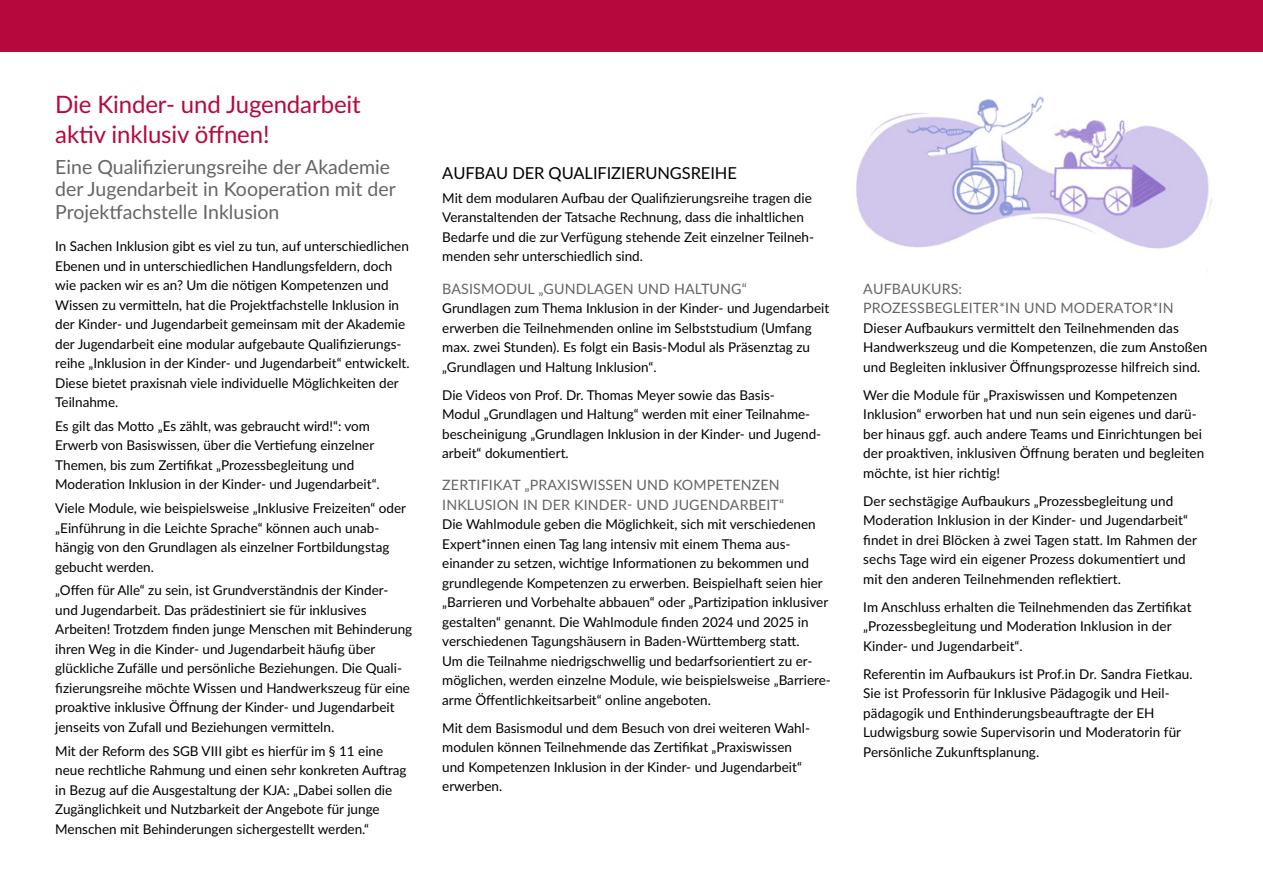
<style>
.page{position:relative;width:1263px;height:893px;background:#fff}
.page>*{position:absolute;margin:0;border:0;box-sizing:border-box;transform-origin:0 0}
.t1{font:24px/30px "Lato";letter-spacing:-.005em;color:#b7083d}
.t2{font:19.5px/22.5px "Lato";color:#646567}
.t3{font:16.5px "Lato";letter-spacing:-.005em;color:#000}
.t4{font:14.25px/19.5px "Lato";letter-spacing:.01em;color:#646567}
.t5{font:13.5px/19.5px "Lato";color:#000}
</style>
<div class="page">
<img style="left:856px;top:96px;width:356px;height:153px">
<div style="left:0;top:0;width:1263px;height:51px;background:#b7083d"></div>
<h1 class="t1" style="left:55px;top:88px;width:307px">Die Kinder- und Jugendarbeit aktiv inklusiv öffnen!</h1>
<h2 class="t2" style="left:55px;top:155px;width:342px">Eine Qualifizierungsreihe der Akademie der Jugendarbeit in Kooperation mit der<br>Projektfachstelle Inklusion</h2>
<p class="t5" style="left:55px;top:236px;width:356px">In Sachen Inklusion gibt es viel zu tun, auf unterschiedlichen Ebenen und in unterschiedlichen Handlungsfeldern, doch wie packen wir es an? Um die nötigen Kompetenzen und Wissen zu vermitteln, hat die Projektfachstelle Inklusion in der Kinder- und Jugendarbeit gemeinsam mit der Akademie der Jugendarbeit eine modular aufgebaute Qualifizierungs&shy;reihe „Inklusion in der Kinder- und Jugendarbeit“ entwickelt.<br>Diese bietet praxisnah viele individuelle Möglichkeiten der Teilnahme.</p>
<p class="t5" style="left:55px;top:416px;width:326px">Es gilt das Motto „Es zählt, was gebraucht wird!“: vom Erwerb von Basiswissen, über die Vertiefung einzelner Themen, bis zum Zertifikat „Prozessbegleitung und Moderation Inklusion in der Kinder- und Jugendarbeit“.</p>
<p class="t5" style="left:55px;top:498px;width:352px">Viele Module, wie beispielsweise „Inklusive Freizeiten“ oder „Einführung in die Leichte Sprache“ können auch unab&shy;hängig von den Grundlagen als einzelner Fortbildungstag gebucht werden.</p>
<p class="t5" style="left:55px;top:580px;width:358px">„Offen für Alle“ zu sein, ist Grundverständnis der Kinder&shy;und Jugendarbeit. Das prädestiniert sie für inklusives Arbeiten! Trotzdem finden junge Menschen mit Behinderung ihren Weg in die Kinder- und Jugendarbeit häufig über glückliche Zufälle und persönliche Beziehungen. Die Quali&shy;fizierungsreihe möchte Wissen und Handwerkszeug für eine proaktive inklusive Öffnung der Kinder- und Jugendarbeit jenseits von Zufall und Beziehungen vermitteln.</p>
<p class="t5" style="left:55px;top:740px;width:353px">Mit der Reform des SGB VIII gibt es hierfür im § 11 eine neue rechtliche Rahmung und einen sehr konkreten Auftrag in Bezug auf die Ausgestaltung der KJA: „Dabei sollen die Zugänglichkeit und Nutzbarkeit der Angebote für junge Menschen mit Behinderungen sichergestellt werden.“</p>
<p class="t3" style="left:442px;top:161px;width:296px">AUFBAU DER QUALIFIZIERUNGSREIHE</p>
<p class="t5" style="left:442px;top:188px;width:373px">Mit dem modularen Aufbau der Qualifizierungsreihe tragen die Veranstaltenden der Tatsache Rechnung, dass die inhaltlichen Bedarfe und die zur Verfügung stehende Zeit einzelner Teilneh&shy;menden sehr unterschiedlich sind.</p>
<p class="t4" style="left:442px;top:278px;width:306px">BASISMODUL „GUNDLAGEN UND HALTUNG“</p>
<p class="t5" style="left:442px;top:298px;width:389px">Grundlagen zum Thema Inklusion in der Kinder- und Jugendarbeit erwerben die Teilnehmenden online im Selbststudium (Umfang max. zwei Stunden). Es folgt ein Basis-Modul als Präsenztag zu „Grundlagen und Haltung Inklusion“.</p>
<p class="t5" style="left:442px;top:384px;width:379px">Die Videos von Prof. Dr. Thomas Meyer sowie das Basis-<br>Modul „Grundlagen und Haltung“ werden mit einer Teilnahme&shy;bescheinigung „Grundlagen Inklusion in der Kinder- und Jugend&shy;arbeit“ dokumentiert.</p>
<p class="t4" style="left:442px;top:475px;width:344px">ZERTIFIKAT „PRAXISWISSEN UND KOMPETENZEN<br>INKLUSION IN DER KINDER- UND JUGENDARBEIT“</p>
<p class="t5" style="left:442px;top:514px;width:390px">Die Wahlmodule geben die Möglichkeit, sich mit verschiedenen Expert*innen einen Tag lang intensiv mit einem Thema aus&shy;einander zu setzen, wichtige Informationen zu bekommen und grundlegende Kompetenzen zu erwerben. Beispielhaft seien hier „Barrieren und Vorbehalte abbauen“ oder „Partizipation inklusiver gestalten“ genannt. Die Wahlmodule finden 2024 und 2025 in verschiedenen Tagungshäusern in Baden-Württemberg statt.<br>Um die Teilnahme niedrigschwellig und bedarfsorientiert zu er&shy;möglichen, werden einzelne Module, wie beispielsweise „Barriere&shy;arme Öffentlichkeitsarbeit“ online angeboten.</p>
<p class="t5" style="left:442px;top:718px;width:369px">Mit dem Basismodul und dem Besuch von drei weiteren Wahl&shy;modulen können Teilnehmende das Zertifikat „Praxiswissen und Kompetenzen Inklusion in der Kinder- und Jugendarbeit“ erwerben.</p>
<p class="t4" style="left:863px;top:278px;width:312px">AUFBAUKURS:<br>PROZESSBEGLEITER*IN UND MODERATOR*IN</p>
<p class="t5" style="left:863px;top:318px;width:346px">Dieser Aufbaukurs vermittelt den Teilnehmenden das<br>Handwerkszeug und die Kompetenzen, die zum Anstoßen und Begleiten inklusiver Öffnungsprozesse hilfreich sind.</p>
<p class="t5" style="left:863px;top:385px;width:343px">Wer die Module für „Praxiswissen und Kompetenzen Inklusion“ erworben hat und nun sein eigenes und darü&shy;ber hinaus ggf. auch andere Teams und Einrichtungen bei der proaktiven, inklusiven Öffnung beraten und begleiten möchte, ist hier richtig!</p>
<p class="t5" style="left:863px;top:491px;width:335px">Der sechstägige Aufbaukurs „Prozessbegleitung und Moderation Inklusion in der Kinder- und Jugendarbeit“ findet in drei Blöcken à zwei Tagen statt. Im Rahmen der sechs Tage wird ein eigener Prozess dokumentiert und mit den anderen Teilnehmenden reflektiert.</p>
<p class="t5" style="left:863px;top:597px;width:330px">Im Anschluss erhalten die Teilnehmenden das Zertifikat „Prozessbegleitung und Moderation Inklusion in der<br>Kinder- und Jugendarbeit“.</p>
<p class="t5" style="left:863px;top:664px;width:331px">Referentin im Aufbaukurs ist Prof.in Dr. Sandra Fietkau.<br>Sie ist Professorin für Inklusive Pädagogik und Heil&shy;pädagogik und Enthinderungsbeauftragte der EH Ludwigsburg sowie Supervisorin und Moderatorin für Persönliche Zukunftsplanung.</p>
</div>
